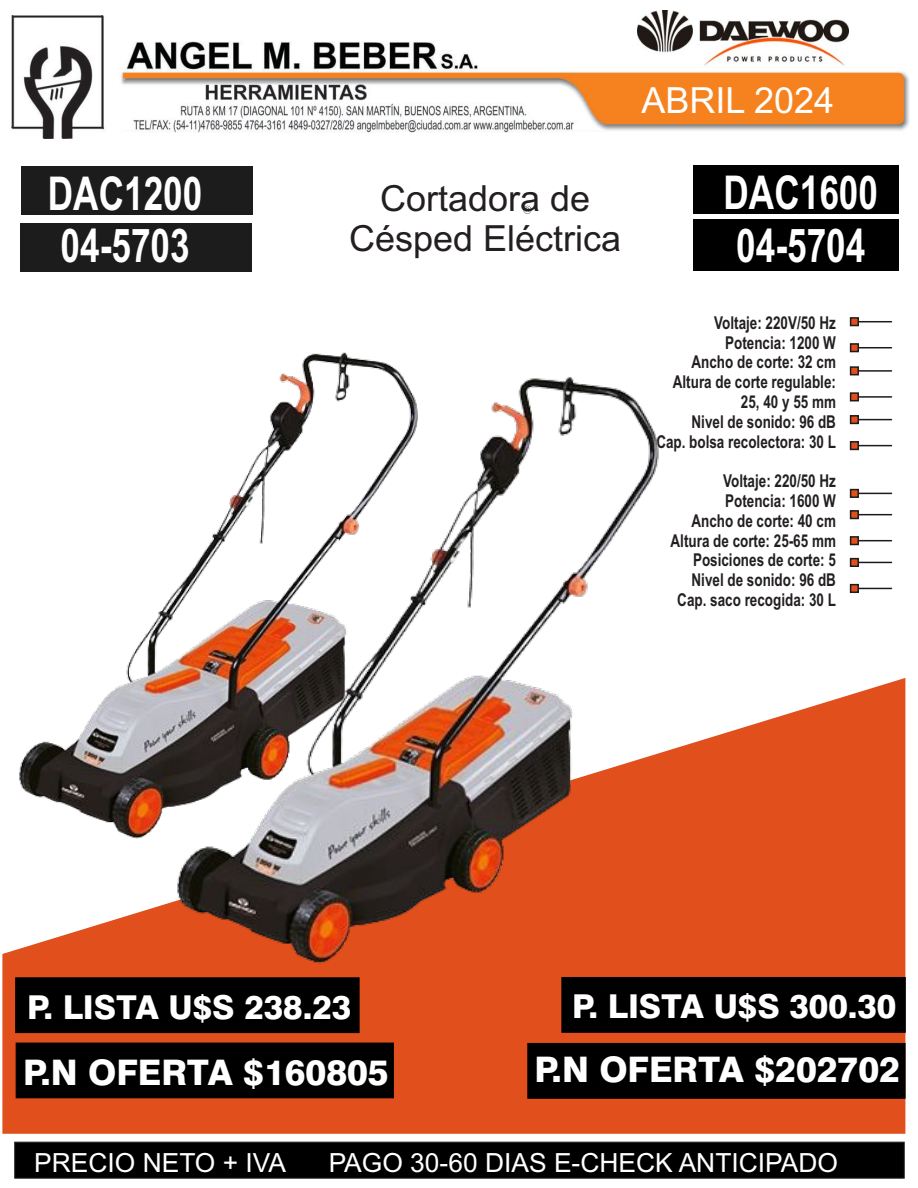
<style>
.page{position:relative;width:918px;height:1188px;background:#fff}
.page>*{position:absolute;margin:0;border:0;box-sizing:border-box;transform-origin:0 0}
.t1{font:700 46.65px/52.1px "Arial";color:#fff;scale:.76 1}
.t2{font:36px/40.2px "Arial";color:#231f20;text-align:center}
.t3{font:36px "Arial";color:#fff}
.t4{font:800 35.25px "Swiss 721 BT";color:#fff}
.t5{font:800 32.85px "Swiss 721 BT";color:#fff}
.t6{font:26.4px "Arial";color:#fff}
.t7{font:700 17.7px/19.8px "Arial";color:#231f20;text-align:right;scale:.76 1}
</style>
<div class="page">
<svg style="left:2px;top:678px;width:903px;height:456px;background:#e4683c"></svg>
<svg style="left:523px;top:206px;width:8px;height:8px"></svg>
<hr style="left:858px;top:588px;width:34px;height:1px;background:#1c1c1c">
<div style="left:850px;top:584px;width:9px;height:9px;background:#e04f1c;border:2px solid #1c1c1c"></div>
<hr style="left:858px;top:562px;width:34px;height:1px;background:#1c1c1c">
<div style="left:850px;top:558px;width:9px;height:9px;background:#e04f1c;border:2px solid #1c1c1c"></div>
<hr style="left:858px;top:540px;width:34px;height:1px;background:#1c1c1c">
<div style="left:850px;top:536px;width:9px;height:9px;background:#e04f1c;border:2px solid #1c1c1c"></div>
<hr style="left:858px;top:514px;width:34px;height:1px;background:#1c1c1c">
<div style="left:850px;top:510px;width:9px;height:9px;background:#e04f1c;border:2px solid #1c1c1c"></div>
<hr style="left:858px;top:493px;width:34px;height:1px;background:#1c1c1c">
<div style="left:850px;top:489px;width:9px;height:9px;background:#e04f1c;border:2px solid #1c1c1c"></div>
<hr style="left:858px;top:445px;width:34px;height:1px;background:#1c1c1c">
<div style="left:850px;top:441px;width:9px;height:9px;background:#e04f1c;border:2px solid #1c1c1c"></div>
<hr style="left:858px;top:419px;width:34px;height:1px;background:#1c1c1c">
<div style="left:850px;top:415px;width:9px;height:9px;background:#e04f1c;border:2px solid #1c1c1c"></div>
<hr style="left:858px;top:396px;width:34px;height:2px;background:#1c1c1c">
<div style="left:850px;top:392px;width:9px;height:9px;background:#e04f1c;border:2px solid #1c1c1c"></div>
<hr style="left:858px;top:370px;width:34px;height:2px;background:#1c1c1c">
<div style="left:850px;top:366px;width:9px;height:9px;background:#e04f1c;border:2px solid #1c1c1c"></div>
<hr style="left:858px;top:347px;width:34px;height:1px;background:#1c1c1c">
<div style="left:850px;top:343px;width:9px;height:9px;background:#e04f1c;border:2px solid #1c1c1c"></div>
<hr style="left:858px;top:321px;width:34px;height:1px;background:#1c1c1c">
<div style="left:850px;top:317px;width:9px;height:9px;background:#e04f1c;border:2px solid #1c1c1c"></div>
<div style="left:693px;top:219px;width:206px;height:52px;background:#000"></div>
<div style="left:693px;top:166px;width:206px;height:48px;background:#000"></div>
<div style="left:21px;top:166px;width:232px;height:49px;background:#1c1c1c"></div>
<img style="left:11px;top:15px;width:898px;height:123px">
<svg style="left:14px;top:1141px;width:891px;height:38px;background:#080808"></svg>
<div style="left:15px;top:1042px;width:379px;height:57px;background:#000"></div>
<img style="left:637px;top:11px;width:211px;height:54px">
<div style="left:15px;top:977px;width:345px;height:56px;background:#000"></div>
<img style="left:5px;top:352px;width:380px;height:502px">
<img style="left:159px;top:363px;width:507px;height:618px">
<div style="left:20px;top:223px;width:232px;height:49px;background:#1c1c1c"></div>
<div style="left:527px;top:1043px;width:379px;height:56px;background:#000"></div>
<div style="left:561px;top:977px;width:345px;height:56px;background:#000"></div>
<h1 class="t1" style="left:48px;top:172px;width:205px">DAC1200<br>04-5703</h1>
<h2 class="t3" style="left:642px;top:87px;width:194px">ABRIL 2024</h2>
<h2 class="t2" style="left:349px;top:182px;width:274px">Cortadora de<br>Césped Eléctrica</h2>
<h1 class="t1" style="left:724px;top:171px;width:205px">DAC1600<br>04-5704</h1>
<p class="t7" style="left:656px;top:314px;width:238px">Voltaje: 220V/50 Hz<br>Potencia: 1200 W<br>Ancho de corte: 32 cm<br>Altura de corte regulable:<br>25, 40 y 55 mm<br>Nivel de sonido: 96 dB<br>Cap. bolsa recolectora: 30 L</p>
<p class="t7" style="left:671px;top:473px;width:219px">Voltaje: 220/50 Hz<br>Potencia: 1600 W<br>Ancho de corte: 40 cm<br>Altura de corte: 25-65 mm<br>Posiciones de corte: 5<br>Nivel de sonido: 96 dB<br>Cap. saco recogida: 30 L</p>
<h3 class="t5" style="left:27px;top:994px;width:326px">P. LISTA U$S 238.23</h3>
<h3 class="t5" style="left:572px;top:993px;width:326px">P. LISTA U$S 300.30</h3>
<h3 class="t4" style="left:23px;top:1059px;width:367px">P.N OFERTA $160805</h3>
<h3 class="t4" style="left:534px;top:1055px;width:367px">P.N OFERTA $202702</h3>
<h3 class="t6" style="left:34px;top:1152px;width:253px">PRECIO NETO + IVA</h3>
<h3 class="t6" style="left:329px;top:1152px;width:511px">PAGO 30-60 DIAS E-CHECK ANTICIPADO</h3>
</div>
